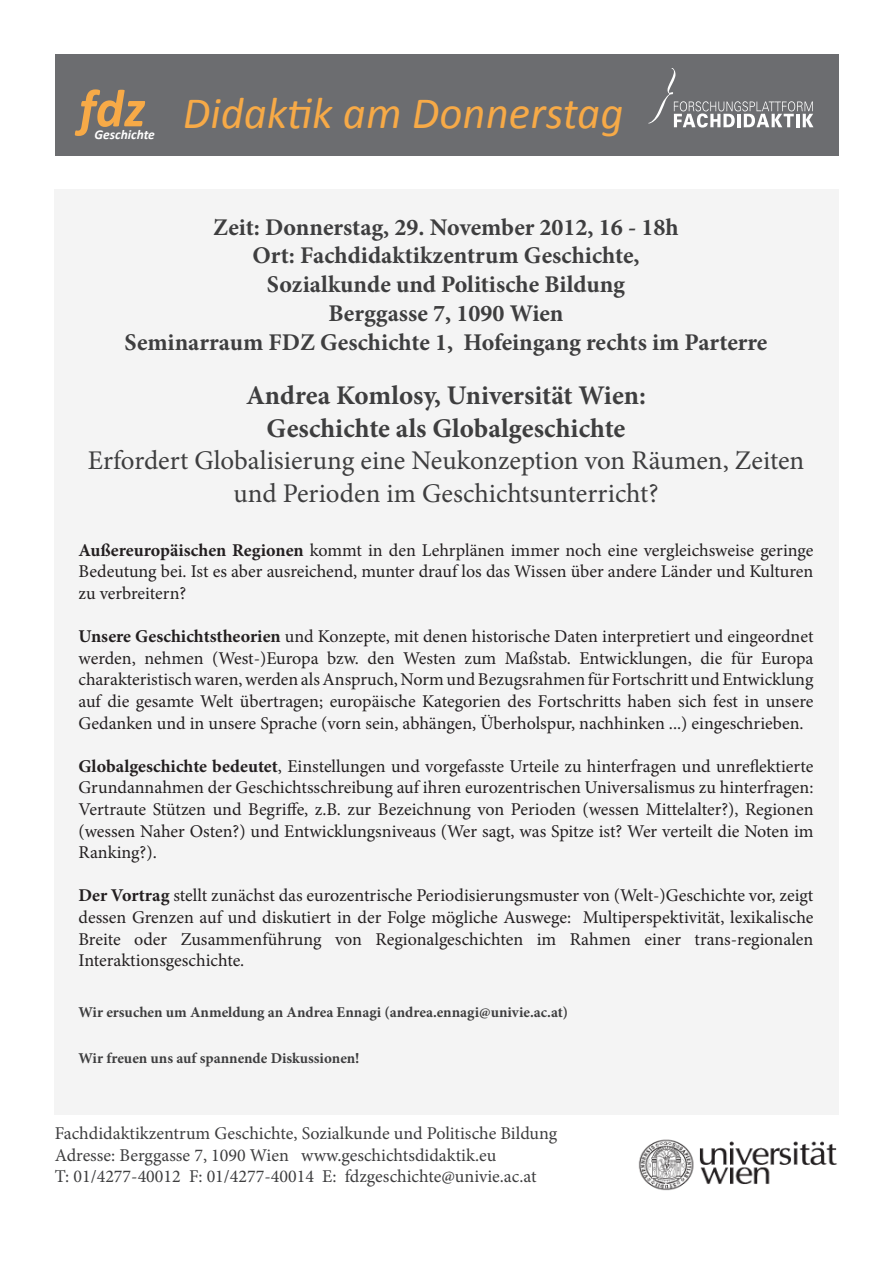
<style>
.page{position:relative;width:893px;height:1263px;background:#fff}
.page>*{position:absolute;margin:0;border:0;box-sizing:border-box;transform-origin:0 0}
.t1{font:italic 700 54px "Calibri";color:#f7aa47}
.t2{font:italic 45px "Calibri";color:#f7aa47}
.t3{font:27px/32.4px "Minion Pro";color:#3e3e3f;text-align:center}
.t4{font:700 27px "Minion Pro";color:#3e3e3f}
.t5{font:700 24px "Minion Pro";color:#3e3e3f}
.t6{font:18px/21.6px "Minion Pro";color:#231f20;text-align:justify}
.t7{font:18px "Minion Pro";color:#3e3e3f}
.t8{font:700 15px "Minion Pro";color:#3e3e3f}
.t9{font:italic 700 13.5px "Calibri";color:#fff}
.s1{font-weight:700}
</style>
<div class="page">
<div style="left:54px;top:189px;width:784px;height:925px;background:#f4f4f4"></div>
<div style="left:56px;top:54px;width:783px;height:101px;background:#6c6d70"></div>
<img style="left:638px;top:1139px;width:199px;height:51px">
<svg style="left:648px;top:68px;width:165px;height:60px"></svg>
<p class="t1" style="left:79px;top:74px;width:71px">fdz</p>
<p class="t9" style="left:95px;top:126px;width:62px">Geschichte</p>
<p class="t2" style="left:183px;top:82px;width:444px">Didaktik am Donnerstag</p>
<p class="t5" style="left:213px;top:210px;width:467px">Zeit: Donnerstag, 29. November 2012, 16 - 18h</p>
<p class="t5" style="left:252px;top:239px;width:389px">Ort: Fachdidaktikzentrum Geschichte,</p>
<p class="t5" style="left:267px;top:268px;width:360px">Sozialkunde und Politische Bildung</p>
<p class="t5" style="left:328px;top:296px;width:237px">Berggasse 7, 1090 Wien</p>
<p class="t5" style="left:125px;top:325px;width:644px">Seminarraum FDZ Geschichte 1, Hofeingang rechts im Parterre</p>
<p class="t4" style="left:246px;top:377px;width:401px">Andrea Komlosy, Universität Wien:</p>
<p class="t4" style="left:267px;top:409px;width:360px">Geschichte als Globalgeschichte</p>
<p class="t3" style="left:88px;top:445px;width:718px">Erfordert Globalisierung eine Neukonzeption von Räumen, Zeiten und Perioden im Geschichtsunterricht?</p>
<p class="t6" style="left:79px;top:539px;width:736px"><span class="s1">Außereuropäischen Regionen</span> kommt in den Lehrplänen immer noch eine vergleichsweise geringe Bedeutung bei. Ist es aber ausreichend, munter drauf los das Wissen über andere Länder und Kulturen zu verbreitern?</p>
<p class="t6" style="left:79px;top:626px;width:736px"><span class="s1">Unsere Geschichtstheorien</span> und Konzepte, mit denen historische Daten interpretiert und eingeordnet werden, nehmen (West-)Europa bzw. den Westen zum Maßstab. Entwicklungen, die für Europa charakteristisch waren, werden als Anspruch, Norm und Bezugsrahmen für Fortschritt und Entwicklung auf die gesamte Welt übertragen; europäische Kategorien des Fortschritts haben sich fest in unsere Gedanken und in unsere Sprache (vorn sein, abhängen, Überholspur, nachhinken ...) eingeschrieben.</p>
<p class="t6" style="left:79px;top:755px;width:736px"><span class="s1">Globalgeschichte bedeutet</span>, Einstellungen und vorgefasste Urteile zu hinterfragen und unreflektierte Grundannahmen der Geschichtsschreibung auf ihren eurozentrischen Universalismus zu hinterfragen:<br>Vertraute Stützen und Begriffe, z.B. zur Bezeichnung von Perioden (wessen Mittelalter?), Regionen (wessen Naher Osten?) und Entwicklungsniveaus (Wer sagt, was Spitze ist? Wer verteilt die Noten im Ranking?).</p>
<p class="t6" style="left:79px;top:885px;width:736px"><span class="s1">Der Vortrag</span> stellt zunächst das eurozentrische Periodisierungsmuster von (Welt-)Geschichte vor, zeigt dessen Grenzen auf und diskutiert in der Folge mögliche Auswege: Multiperspektivität, lexikalische Breite oder Zusammenführung von Regionalgeschichten im Rahmen einer trans-regionalen Interaktionsgeschichte.</p>
<p class="t8" style="left:79px;top:1001px;width:491px">Wir ersuchen um Anmeldung an Andrea Ennagi (andrea.ennagi@univie.ac.at)</p>
<p class="t8" style="left:79px;top:1048px;width:283px">Wir freuen uns auf spannende Diskussionen!</p>
<p class="t7" style="left:55px;top:1121px;width:504px">Fachdidaktikzentrum Geschichte, Sozialkunde und Politische Bildung</p>
<p class="t7" style="left:55px;top:1143px;width:443px">Adresse: Berggasse 7, 1090 Wien www.geschichtsdidaktik.eu</p>
<p class="t7" style="left:55px;top:1164px;width:483px">T: 01/4277-40012 F: 01/4277-40014 E: fdzgeschichte@univie.ac.at</p>
</div>
